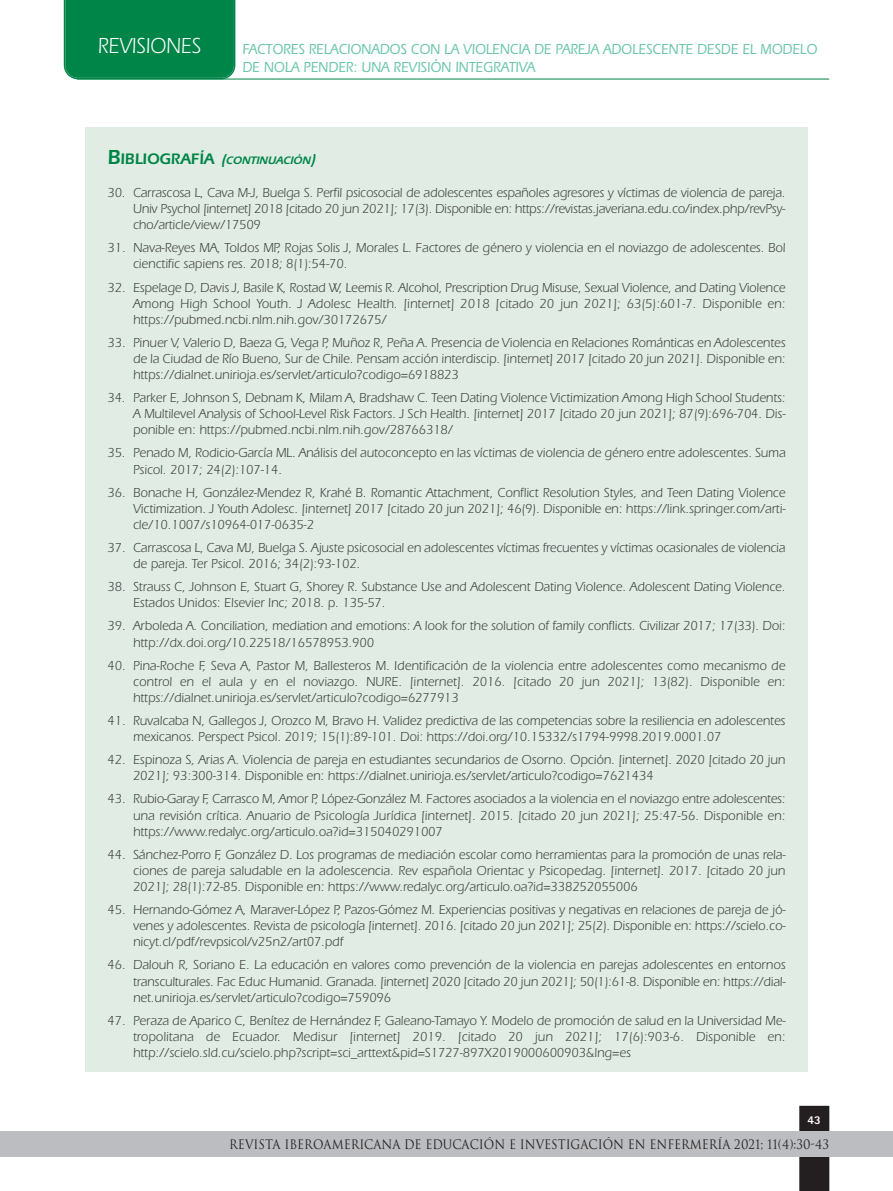
<style>
.page{position:relative;width:893px;height:1191px;background:#fff}
.page>*{position:absolute;margin:0;border:0;box-sizing:border-box;transform-origin:0 0}
.t1{font:22.5px "Itc Eras";color:#fff;scale:.9 1}
.t2{font:500 15px/18px "Itc Eras";color:#6ac5aa;scale:.9 1}
.t3{font:13.5px/16px "Itc Eras";color:#3e3e3f;text-align:justify;scale:.95 1}
.t4{font:12.75px "Trajan";color:#231f20;scale:.9 1}
.t5{font:800 12px "Rotis Sans Serif Std";color:#fff}
.t6{font:italic 600 11.25px "Itc Eras";color:#008548;scale:.95 1}
.s1{font-style:normal;font-size:21px}
.s2{font-style:normal;font-size:15.75px}
.s3{font-size:15px}
</style>
<div class="page">
<div style="left:799px;top:1106px;width:30px;height:85px;background:#231f20"></div>
<div style="left:0;top:1131px;width:893px;height:25px;background:#bcbdc0"></div>
<div style="left:64px;top:0;width:171px;height:79px;background:#008548"></div>
<hr style="left:77px;top:79px;width:752px;height:1px;background:#008548">
<div style="left:85px;top:128px;width:723px;height:944px;background:#e1ede4"></div>
<h1 class="t1" style="left:98px;top:38px;width:116px">REVISIONES</h1>
<p class="t2" style="left:242px;top:41px;width:640px">FACTORES RELACIONADOS CON LA VIOLENCIA DE PAREJA ADOLESCENTE DESDE EL MODELO<br>DE NOLA PENDER: UNA REVISIÓN INTEGRATIVA</p>
<p class="t6" style="left:108px;top:157px;width:223px"><span class="s1">B</span><span class="s2">IBLIOGRAFÍA</span> <span class="s3">(</span>CONTINUACIÓN<span class="s3">)</span></p>
<p class="t3" style="left:133px;top:186px;width:688px;text-indent:-25px">30. Carrascosa L, Cava M-J, Buelga S. Perfil psicosocial de adolescentes españoles agresores y víctimas de violencia de pareja.<br>Univ Psychol [internet] 2018 [citado 20 jun 2021]; 17(3). Disponible en: https://revistas.javeriana.edu.co/index.php/revPsy&shy;cho/article/view/17509</p>
<p class="t3" style="left:133px;top:241px;width:688px;text-indent:-25px">31. Nava-Reyes MA, Toldos MP, Rojas Solis J, Morales L. Factores de género y violencia en el noviazgo de adolescentes. Bol cienctific sapiens res. 2018; 8(1):54-70.</p>
<p class="t3" style="left:133px;top:280px;width:688px;text-indent:-25px">32. Espelage D, Davis J, Basile K, Rostad W, Leemis R. Alcohol, Prescription Drug Misuse, Sexual Violence, and Dating Violence Among High School Youth. J Adolesc Health. [internet] 2018 [citado 20 jun 2021]; 63(5):601-7. Disponible en: https://pubmed.ncbi.nlm.nih.gov/30172675/</p>
<p class="t3" style="left:133px;top:336px;width:688px;text-indent:-25px">33. Pinuer V, Valerio D, Baeza G, Vega P, Muñoz R, Peña A. Presencia de Violencia en Relaciones Románticas en Adolescentes de la Ciudad de Río Bueno, Sur de Chile. Pensam acción interdiscip. [internet] 2017 [citado 20 jun 2021]. Disponible en: https://dialnet.unirioja.es/servlet/articulo?codigo=6918823</p>
<p class="t3" style="left:133px;top:391px;width:688px;text-indent:-25px">34. Parker E, Johnson S, Debnam K, Milam A, Bradshaw C. Teen Dating Violence Victimization Among High School Students:<br>A Multilevel Analysis of School-Level Risk Factors. J Sch Health. [internet] 2017 [citado 20 jun 2021]; 87(9):696-704. Dis&shy;ponible en: https://pubmed.ncbi.nlm.nih.gov/28766318/</p>
<p class="t3" style="left:133px;top:446px;width:688px;text-indent:-25px">35. Penado M, Rodicio-García ML. Análisis del autoconcepto en las víctimas de violencia de género entre adolescentes. Suma<br>Psicol. 2017; 24(2):107-14.</p>
<p class="t3" style="left:133px;top:486px;width:688px;text-indent:-25px">36. Bonache H, González-Mendez R, Krahé B. Romantic Attachment, Conflict Resolution Styles, and Teen Dating Violence Victimization. J Youth Adolesc. [internet] 2017 [citado 20 jun 2021]; 46(9). Disponible en: https://link.springer.com/arti&shy;cle/10.1007/s10964-017-0635-2</p>
<p class="t3" style="left:133px;top:541px;width:688px;text-indent:-25px">37. Carrascosa L, Cava MJ, Buelga S. Ajuste psicosocial en adolescentes víctimas frecuentes y víctimas ocasionales de violencia de pareja. Ter Psicol. 2016; 34(2):93-102.</p>
<p class="t3" style="left:133px;top:580px;width:688px;text-indent:-25px">38. Strauss C, Johnson E, Stuart G, Shorey R. Substance Use and Adolescent Dating Violence. Adolescent Dating Violence.<br>Estados Unidos: Elsevier Inc; 2018. p. 135-57.</p>
<p class="t3" style="left:133px;top:619px;width:688px;text-indent:-25px">39. Arboleda A. Conciliation, mediation and emotions: A look for the solution of family conflicts. Civilizar 2017; 17(33). Doi: http://dx.doi.org/10.22518/16578953.900</p>
<p class="t3" style="left:133px;top:659px;width:688px;text-indent:-25px">40. Pina-Roche F, Seva A, Pastor M, Ballesteros M. Identificación de la violencia entre adolescentes como mecanismo de control en el aula y en el noviazgo. NURE. [internet]. 2016. [citado 20 jun 2021]; 13(82). Disponible en: https://dialnet.unirioja.es/servlet/articulo?codigo=6277913</p>
<p class="t3" style="left:133px;top:714px;width:688px;text-indent:-25px">41. Ruvalcaba N, Gallegos J, Orozco M, Bravo H. Validez predictiva de las competencias sobre la resiliencia en adolescentes mexicanos. Perspect Psicol. 2019; 15(1):89-101. Doi: https://doi.org/10.15332/s1794-9998.2019.0001.07</p>
<p class="t3" style="left:133px;top:753px;width:688px;text-indent:-25px">42. Espinoza S, Arias A. Violencia de pareja en estudiantes secundarios de Osorno. Opción. [internet]. 2020 [citado 20 jun<br>2021]; 93:300-314. Disponible en: https://dialnet.unirioja.es/servlet/articulo?codigo=7621434</p>
<p class="t3" style="left:133px;top:792px;width:688px;text-indent:-25px">43. Rubio-Garay F, Carrasco M, Amor P, López-González M. Factores asociados a la violencia en el noviazgo entre adolescentes: una revisión crítica. Anuario de Psicología Jurídica [internet]. 2015. [citado 20 jun 2021]; 25:47-56. Disponible en: https://www.redalyc.org/articulo.oa?id=315040291007</p>
<p class="t3" style="left:133px;top:848px;width:688px;text-indent:-25px">44. Sánchez-Porro F, González D. Los programas de mediación escolar como herramientas para la promoción de unas rela&shy;ciones de pareja saludable en la adolescencia. Rev española Orientac y Psicopedag. [internet]. 2017. [citado 20 jun 2021]; 28(1):72-85. Disponible en: https://www.redalyc.org/articulo.oa?id=338252055006</p>
<p class="t3" style="left:133px;top:903px;width:688px;text-indent:-25px">45. Hernando-Gómez A, Maraver-López P, Pazos-Gómez M. Experiencias positivas y negativas en relaciones de pareja de jó&shy;venes y adolescentes. Revista de psicología [internet]. 2016. [citado 20 jun 2021]; 25(2). Disponible en: https://scielo.co&shy;nicyt.cl/pdf/revpsicol/v25n2/art07.pdf</p>
<p class="t3" style="left:133px;top:958px;width:688px;text-indent:-25px">46. Dalouh R, Soriano E. La educación en valores como prevención de la violencia en parejas adolescentes en entornos transculturales. Fac Educ Humanid. Granada. [internet] 2020 [citado 20 jun 2021]; 50(1):61-8. Disponible en: https://dial&shy;net.unirioja.es/servlet/articulo?codigo=759096</p>
<p class="t3" style="left:133px;top:1013px;width:688px;text-indent:-25px">47. Peraza de Aparico C, Benítez de Hernández F, Galeano-Tamayo Y. Modelo de promoción de salud en la Universidad Me&shy;tropolitana de Ecuador. Medisur [internet] 2019. [citado 20 jun 2021]; 17(6):903-6. Disponible en: http://scielo.sld.cu/scielo.php?script=sci_arttext&amp;pid=S1727-897X2019000600903&amp;lng=es</p>
<p class="t5" style="left:808px;top:1113px;width:15px">43</p>
<p class="t4" style="left:229px;top:1137px;width:668px">REVISTA IBEROAMERICANA DE EDUCACIÓN E INVESTIGACIÓN EN ENFERMERÍA 2021; 11(4):30-43</p>
</div>
